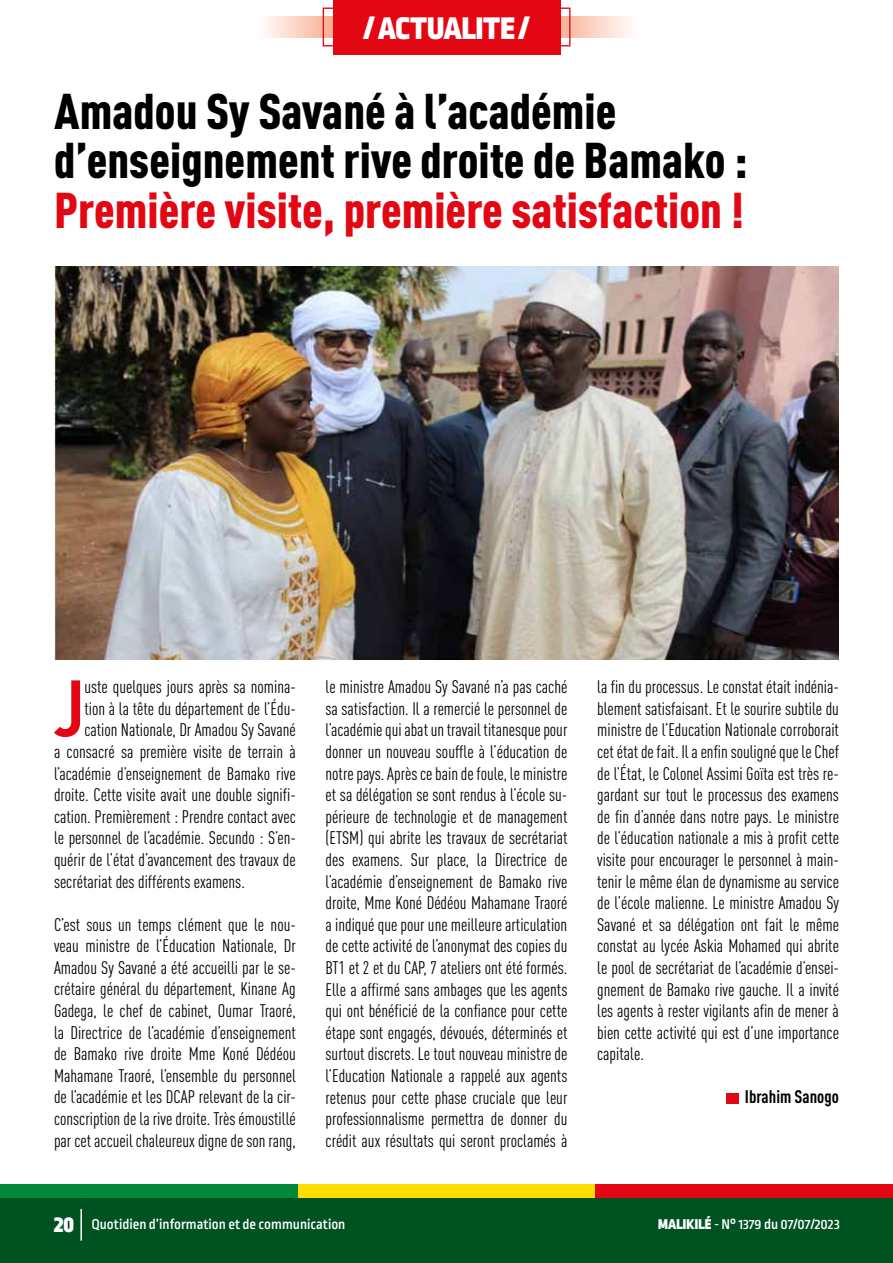
<style>
.page{position:relative;width:893px;height:1263px;background:#fff}
.page>*{position:absolute;margin:0;border:0;box-sizing:border-box;transform-origin:0 0}
.t1{font:700 condensed 78.6px "DIN Pro";color:#e30613}
.t2{font:900 condensed 49.5px/49.5px "DIN Pro";color:#000}
.t3{font:900 condensed 49.5px "DIN Pro";color:#e30613}
.t4{font:900 33px "Ropa Sans Pro";color:#fff}
.t5{font:condensed 18px/21.6px "DIN Pro";color:#000;text-align:justify}
.t6{font:700 condensed 18px "DIN Pro";color:#000}
.t7{font:500 15px "Ropa Sans Pro";color:#fff}
.s1{font-weight:900;font-size:24px}
.s2{font-weight:900}
</style>
<div class="page">
<div style="left:0;top:1184px;width:298px;height:17px;background:#008739"></div>
<div style="left:298px;top:1184px;width:297px;height:17px;background:#fd0"></div>
<div style="left:595px;top:1184px;width:298px;height:17px;background:#e30613"></div>
<div style="left:0;top:1198px;width:893px;height:65px;background:#005321"></div>
<hr style="left:80px;top:1209px;width:2px;height:32px;background:#fff">
<div style="left:726px;top:1093px;width:12px;height:10px;background:#e30613"></div>
<img style="left:54px;top:267px;width:785px;height:392px">
<svg style="left:267px;top:16px;width:364px;height:22px;background:#fad2c3"></svg>
<div style="left:333px;top:0;width:227px;height:54px;background:#e30613"></div>
<div style="left:323px;top:8px;width:247px;height:38px;border:1px solid #e30613"></div>
<h3 class="t4" style="left:364px;top:9px;width:167px">/ ACTUALITE /</h3>
<h2 class="t2" style="left:54px;top:82px;width:695px">Amadou Sy Savané à l’académie d’enseignement rive droite de Bamako :</h2>
<h2 class="t3" style="left:54px;top:172px;width:691px">Première visite, première satisfaction !</h2>
<h1 class="t1" style="left:54px;top:649px;width:32px">J</h1>
<p class="t5" style="left:84px;top:675px;width:213px">uste quelques jours après sa nomina-</p>
<p class="t5" style="left:84px;top:696px;width:213px">tion à la tête du département de l’Édu-</p>
<p class="t5" style="left:84px;top:718px;width:213px">cation Nationale, Dr Amadou Sy Savané</p>
<p class="t5" style="left:54px;top:739px;width:243px">a consacré sa première visite de terrain à</p>
<p class="t5" style="left:54px;top:761px;width:243px">l’académie d’enseignement de Bamako rive</p>
<p class="t5" style="left:54px;top:783px;width:243px">droite. Cette visite avait une double signifi-</p>
<p class="t5" style="left:54px;top:804px;width:243px">cation. Premièrement : Prendre contact avec</p>
<p class="t5" style="left:54px;top:826px;width:243px">le personnel de l’académie. Secundo : S’en-</p>
<p class="t5" style="left:54px;top:847px;width:243px">quérir de l’état d’avancement des travaux de</p>
<p class="t5" style="left:54px;top:869px;width:192px">secrétariat des différents examens.</p>
<p class="t5" style="left:54px;top:912px;width:243px">C’est sous un temps clément que le nou&shy;veau ministre de l’Éducation Nationale, Dr Amadou Sy Savané a été accueilli par le se&shy;crétaire général du département, Kinane Ag Gadega, le chef de cabinet, Oumar Traoré, la Directrice de l’académie d’enseignement de Bamako rive droite Mme Koné Dédéou Mahamane Traoré, l’ensemble du personnel de l’académie et les DCAP relevant de la cir&shy;conscription de la rive droite. Très émoustillé par cet accueil chaleureux digne de son rang,</p>
<p class="t5" style="left:326px;top:675px;width:243px">le ministre Amadou Sy Savané n’a pas caché sa satisfaction. Il a remercié le personnel de l’académie qui abat un travail titanesque pour donner un nouveau souffle à l’éducation de notre pays. Après ce bain de foule, le ministre et sa délégation se sont rendus à l’école su&shy;périeure de technologie et de management (ETSM) qui abrite les travaux de secrétariat des examens. Sur place, la Directrice de l’académie d’enseignement de Bamako rive droite, Mme Koné Dédéou Mahamane Traoré a indiqué que pour une meilleure articulation de cette activité de l’anonymat des copies du BT1 et 2 et du CAP, 7 ateliers ont été formés.<br>Elle a affirmé sans ambages que les agents qui ont bénéficié de la confiance pour cette étape sont engagés, dévoués, déterminés et surtout discrets. Le tout nouveau ministre de l’Education Nationale a rappelé aux agents retenus pour cette phase cruciale que leur professionnalisme permettra de donner du crédit aux résultats qui seront proclamés à</p>
<p class="t5" style="left:597px;top:675px;width:243px">la fin du processus. Le constat était indénia&shy;blement satisfaisant. Et le sourire subtile du ministre de l’Education Nationale corroborait cet état de fait. Il a enfin souligné que le Chef de l’État, le Colonel Assimi Goïta est très re&shy;gardant sur tout le processus des examens de fin d’année dans notre pays. Le ministre de l’éducation nationale a mis à profit cette visite pour encourager le personnel à main&shy;tenir le même élan de dynamisme au service de l’école malienne. Le ministre Amadou Sy Savané et sa délégation ont fait le même constat au lycée Askia Mohamed qui abrite le pool de secrétariat de l’académie d’ensei&shy;gnement de Bamako rive gauche. Il a invité les agents à rester vigilants afin de mener à bien cette activité qui est d’une importance capitale.</p>
<p class="t6" style="left:745px;top:1083px;width:96px">Ibrahim Sanogo</p>
<p class="t7" style="left:54px;top:1216px;width:293px"><span class="s1">20</span> Quotidien d’information et de communication</p>
<p class="t7" style="left:658px;top:1216px;width:183px"><span class="s2">MALIKILÉ</span> - N° 1379 du 07/07/2023</p>
</div>
